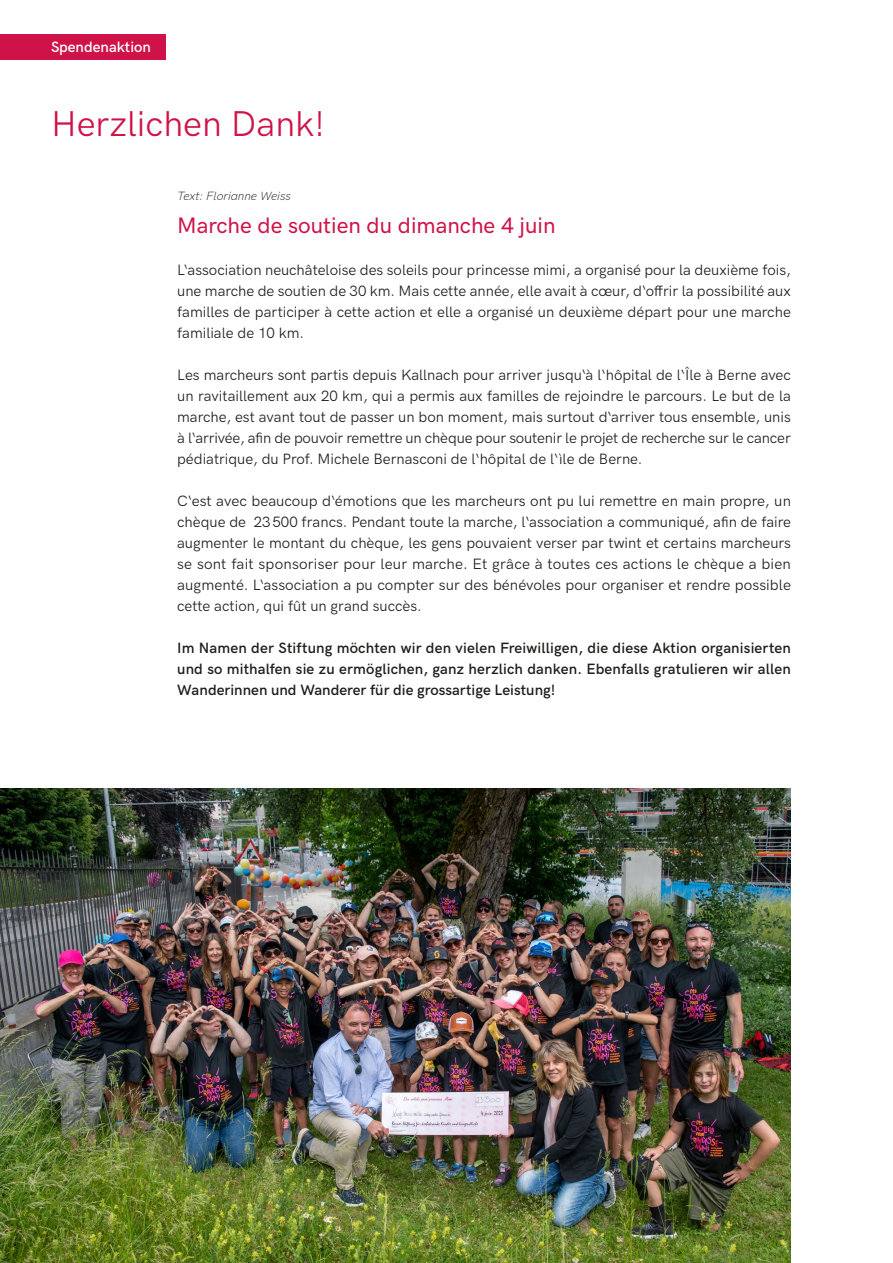
<style>
.page{position:relative;width:893px;height:1263px;background:#fff}
.page>*{position:absolute;margin:0;border:0;box-sizing:border-box;transform-origin:0 0}
.t1{font:36px "HK Grotesk";color:#cf1348}
.t2{font:500 22.5px "HK Grotesk";color:#cf1348}
.t3{font:15px/21px "HK Grotesk";color:#1d1d1b;text-align:justify}
.t4{font:600 15px/21px "HK Grotesk";color:#1d1d1b;text-align:justify}
.t5{font:600 15px "HK Grotesk";color:#fff}
.t6{font:italic 300 12px "HK Grotesk";color:#1d1d1b}
</style>
<div class="page">
<img style="left:0;top:789px;width:791px;height:474px">
<div style="left:0;top:34px;width:166px;height:26px;background:#cf1348"></div>
<p class="t5" style="left:51px;top:36px;width:101px">Spendenaktion</p>
<h1 class="t1" style="left:51px;top:96px;width:276px">Herzlichen Dank!</h1>
<p class="t6" style="left:177px;top:187px;width:115px">Text: Florianne Weiss</p>
<h2 class="t2" style="left:177px;top:208px;width:380px">Marche de soutien du dimanche 4 juin</h2>
<p class="t3" style="left:177px;top:258px;width:615px">L‘association neuchâteloise des soleils pour princesse mimi, a organisé pour la deuxième fois, une marche de soutien de 30 km. Mais cette année, elle avait à cœur, d‘offrir la possibilité aux familles de participer à cette action et elle a organisé un deuxième départ pour une marche familiale de 10 km.</p>
<p class="t3" style="left:177px;top:363px;width:615px">Les marcheurs sont partis depuis Kallnach pour arriver jusqu‘à l‘hôpital de l‘Île à Berne avec un ravitaillement aux 20 km, qui a permis aux familles de rejoindre le parcours. Le but de la marche, est avant tout de passer un bon moment, mais surtout d‘arriver tous ensemble, unis à l‘arrivée, afin de pouvoir remettre un chèque pour soutenir le projet de recherche sur le cancer pédiatrique, du Prof. Michele Bernasconi de l‘hôpital de l‘ìle de Berne.</p>
<p class="t3" style="left:177px;top:489px;width:615px">C‘est avec beaucoup d‘émotions que les marcheurs ont pu lui remettre en main propre, un chèque de 23500 francs. Pendant toute la marche, l‘association a communiqué, afin de faire augmenter le montant du chèque, les gens pouvaient verser par twint et certains marcheurs se sont fait sponsoriser pour leur marche. Et grâce à toutes ces actions le chèque a bien augmenté. L‘association a pu compter sur des bénévoles pour organiser et rendre possible cette action, qui fût un grand succès.</p>
<p class="t4" style="left:177px;top:636px;width:615px">Im Namen der Stiftung möchten wir den vielen Freiwilligen, die diese Aktion organisierten und so mithalfen sie zu ermöglichen, ganz herzlich danken. Ebenfalls gratulieren wir allen Wanderinnen und Wanderer für die grossartige Leistung!</p>
</div>
